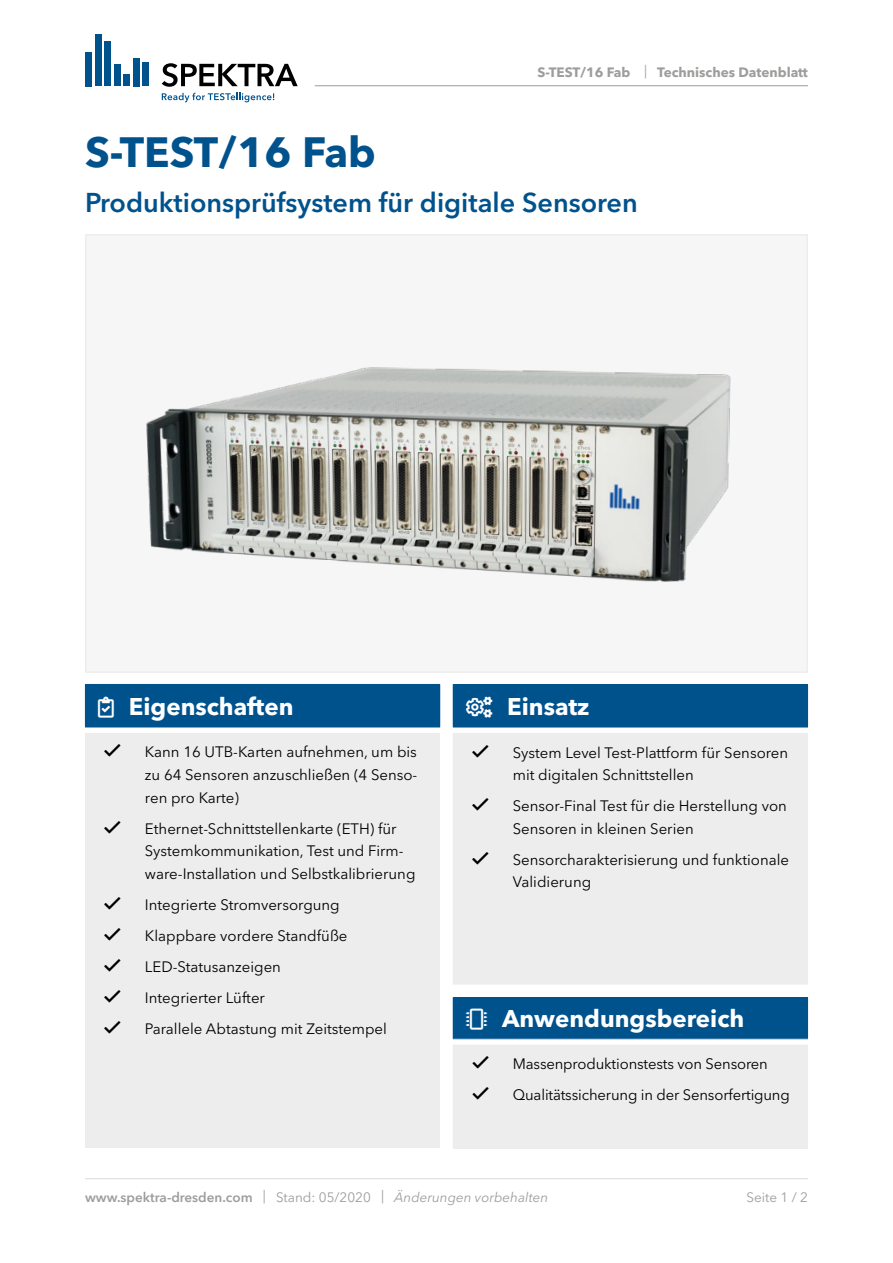
<style>
.page{position:relative;width:893px;height:1263px;background:#fff}
.page>*{position:absolute;margin:0;border:0;box-sizing:border-box;transform-origin:0 0}
.t1{font:700 42px "Avenir Next LT Pro";color:#00528d}
.t2{font:600 27px "Avenir Next LT Pro";color:#00528d}
.t3{font:700 24px "Avenir Next LT Pro";color:#fff}
.t4{font:15px/22.5px "Avenir Next LT Pro";color:#000}
.t5{font:600 13.5px "Avenir Next LT Pro";color:#9d9d9c}
.t6{font:700 13.5px "Avenir Next LT Pro";color:#9d9d9c}
.t7{font:13.5px "Avenir Next LT Pro";color:#9d9d9c}
.s1{font-weight:400}
.s2{font-weight:400;font-style:italic}
</style>
<div class="page">
<hr style="left:85px;top:1178px;width:723px;height:1px;background:#dadada">
<svg style="left:162px;top:63px;width:136px;height:24px"></svg>
<div style="left:85px;top:52px;width:7px;height:34px;background:#00528d"></div>
<div style="left:95px;top:34px;width:6px;height:52px;background:#00528d"></div>
<div style="left:104px;top:42px;width:7px;height:44px;background:#00528d"></div>
<div style="left:123px;top:74px;width:7px;height:12px;background:#00528d"></div>
<div style="left:133px;top:58px;width:6px;height:28px;background:#00528d"></div>
<div style="left:142px;top:63px;width:7px;height:23px;background:#00528d"></div>
<div style="left:114px;top:65px;width:6px;height:21px;background:#00528d"></div>
<svg style="left:162px;top:93px;width:112px;height:9px"></svg>
<hr style="left:315px;top:85px;width:493px;height:1px;background:#9d9d9c">
<div style="left:85px;top:234px;width:723px;height:439px;background:#f6f6f6"></div>
<div style="left:85px;top:684px;width:355px;height:43px;background:#00528d"></div>
<div style="left:85px;top:733px;width:355px;height:415px;background:#ededed"></div>
<hr style="left:85px;top:727px;width:355px;height:1px;background:#00528d">
<div style="left:453px;top:684px;width:354px;height:43px;background:#00528d"></div>
<div style="left:453px;top:733px;width:354px;height:251px;background:#ededed"></div>
<hr style="left:453px;top:684px;width:355px;height:1px;background:#00528d">
<hr style="left:807px;top:685px;width:1px;height:42px;background:#00528d">
<hr style="left:807px;top:734px;width:1px;height:250px;background:#ededed">
<hr style="left:453px;top:984px;width:355px;height:1px;background:#ededed">
<hr style="left:453px;top:727px;width:355px;height:1px;background:#00528d">
<hr style="left:453px;top:733px;width:355px;height:1px;background:#ededed">
<div style="left:453px;top:997px;width:354px;height:42px;background:#00528d"></div>
<div style="left:453px;top:1045px;width:354px;height:103px;background:#ededed"></div>
<hr style="left:453px;top:997px;width:355px;height:1px;background:#00528d">
<hr style="left:807px;top:998px;width:1px;height:40px;background:#00528d">
<hr style="left:453px;top:1038px;width:355px;height:1px;background:#00528d">
<hr style="left:807px;top:1045px;width:1px;height:103px;background:#ededed">
<hr style="left:453px;top:1148px;width:355px;height:1px;background:#ededed">
<img style="left:146px;top:367px;width:585px;height:215px">
<p class="t6" style="left:538px;top:64px;width:272px">S-TEST/16 Fab <span class="s1">|</span> Technisches Datenblatt</p>
<h1 class="t1" style="left:85px;top:126px;width:292px">S-TEST/16 Fab</h1>
<h2 class="t2" style="left:85px;top:186px;width:554px">Produktionsprüfsystem für digitale Sensoren</h2>
<h3 class="t3" style="left:98px;top:692px;width:197px">●□ Eigenschaften</h3>
<p class="t4" style="left:145px;top:741px;width:274px;text-align:justify">Kann 16 UTB-Karten aufnehmen, um bis zu 64 Sensoren anzuschließen (4 Senso&shy;ren pro Karte)</p>
<p class="t4" style="left:145px;top:817px;width:272px">Ethernet-Schnittstellenkarte (ETH) für<br>Systemkommunikation, Test und Firm&shy;ware-Installation und Selbstkalibrierung</p>
<p class="t4" style="left:145px;top:889px;width:244px;line-height:31px">Integrierte Stromversorgung<br>Klappbare vordere Standfüße<br>LED-Statusanzeigen<br>Integrierter Lüfter<br>Parallele Abtastung mit Zeitstempel</p>
<h3 class="t3" style="left:466px;top:692px;width:125px">□▲ Einsatz</h3>
<p class="t4" style="left:513px;top:741px;width:277px">System Level Test-Plattform für Sensoren mit digitalen Schnittstellen</p>
<p class="t4" style="left:513px;top:794px;width:276px">Sensor-Final Test für die Herstellung von<br>Sensoren in kleinen Serien</p>
<p class="t4" style="left:513px;top:848px;width:278px">Sensorcharakterisierung und funktionale<br>Validierung</p>
<h3 class="t3" style="left:466px;top:1004px;width:280px">□ Anwendungsbereich</h3>
<p class="t4" style="left:513px;top:1048px;width:279px;line-height:31px">Massenproduktionstests von Sensoren<br>Qualitätssicherung in der Sensorfertigung</p>
<p class="t5" style="left:85px;top:1189px;width:465px">www.spektra-dresden.com <span class="s1">| Stand: 05/2020 |</span> <span class="s2">Änderungen vorbehalten</span></p>
<p class="t7" style="left:746px;top:1189px;width:63px">Seite 1 / 2</p>
</div>
